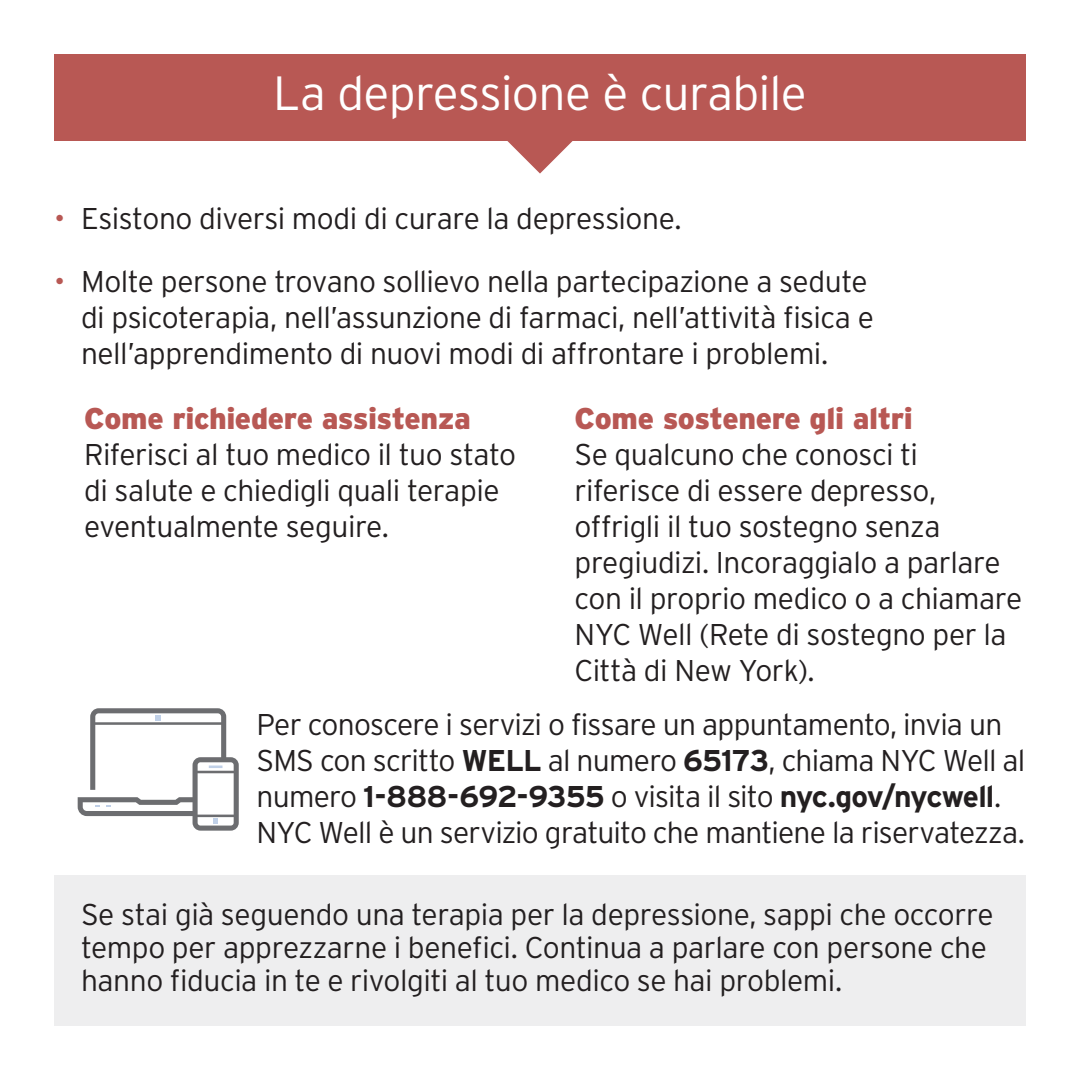
<style>
.page{position:relative;width:1080px;height:1080px;background:#fff}
.page>*{position:absolute;margin:0;border:0;box-sizing:border-box;transform-origin:0 0}
.hed{font:300 48px "Interstate";letter-spacing:-.015em;color:#fff}
.body{font:300 30px/36px "Interstate";letter-spacing:-.02em;color:#231f20}
.body_bullet_Gray{font:300 30px/36px "Interstate";letter-spacing:-.015em;color:#231f20}
.Captions_Left_Bottom{font:300 30px/33px "Interstate";letter-spacing:-.015em;color:#231f20}
.SUB{font:900 30px "Interstate";letter-spacing:-.015em;color:#b85854}
.s1{color:#b85854}
.s2{font-weight:700}
</style>
<div class="page">
<div style="left:54px;top:876px;width:972px;height:150px;background:#eeeeef"></div>
<svg style="left:442px;top:140px;width:196px;height:34px"></svg>
<div style="left:54px;top:54px;width:972px;height:86px;background:#b85854"></div>
<svg style="left:78px;top:708px;width:161px;height:123px"></svg>
<p class="hed" style="left:273px;top:66px;width:535px">La depressione è curabile</p>
<p class="body" style="left:54px;top:200px;width:629px"><span class="s1">•</span> Esistono diversi modi di curare la depressione.</p>
<p class="body" style="left:81px;top:263px;width:794px;text-indent:-27px"><span class="s1">•</span> Molte persone trovano sollievo nella partecipazione a sedute di psicoterapia, nell’assunzione di farmaci, nell’attività fisica e nell’apprendimento di nuovi modi di affrontare i problemi.</p>
<p class="SUB" style="left:84px;top:401px;width:388px">Come richiedere assistenza</p>
<p class="body_bullet_Gray" style="left:84px;top:436px;width:433px">Riferisci al tuo medico il tuo stato di salute e chiedigli quali terapie eventualmente seguire.</p>
<p class="SUB" style="left:575px;top:401px;width:340px">Come sostenere gli altri</p>
<p class="body_bullet_Gray" style="left:575px;top:436px;width:449px">Se qualcuno che conosci ti riferisce di essere depresso, offrigli il tuo sostegno senza pregiudizi. Incoraggialo a parlare con il proprio medico o a chiamare<br>NYC Well (Rete di sostegno per la<br>Città di New York).</p>
<p class="body" style="left:256px;top:706px;width:770px">Per conoscere i servizi o fissare un appuntamento, invia un SMS con scritto <span class="s2">WELL</span> al numero <span class="s2">65173</span>, chiama NYC Well al numero <span class="s2">1-888-692-9355</span> o visita il sito <span class="s2">nyc.gov/nycwell</span>.<br>NYC Well è un servizio gratuito che mantiene la riservatezza.</p>
<p class="Captions_Left_Bottom" style="left:81px;top:897px;width:914px">Se stai già seguendo una terapia per la depressione, sappi che occorre tempo per apprezzarne i benefici. Continua a parlare con persone che hanno fiducia in te e rivolgiti al tuo medico se hai problemi.</p>
</div>
